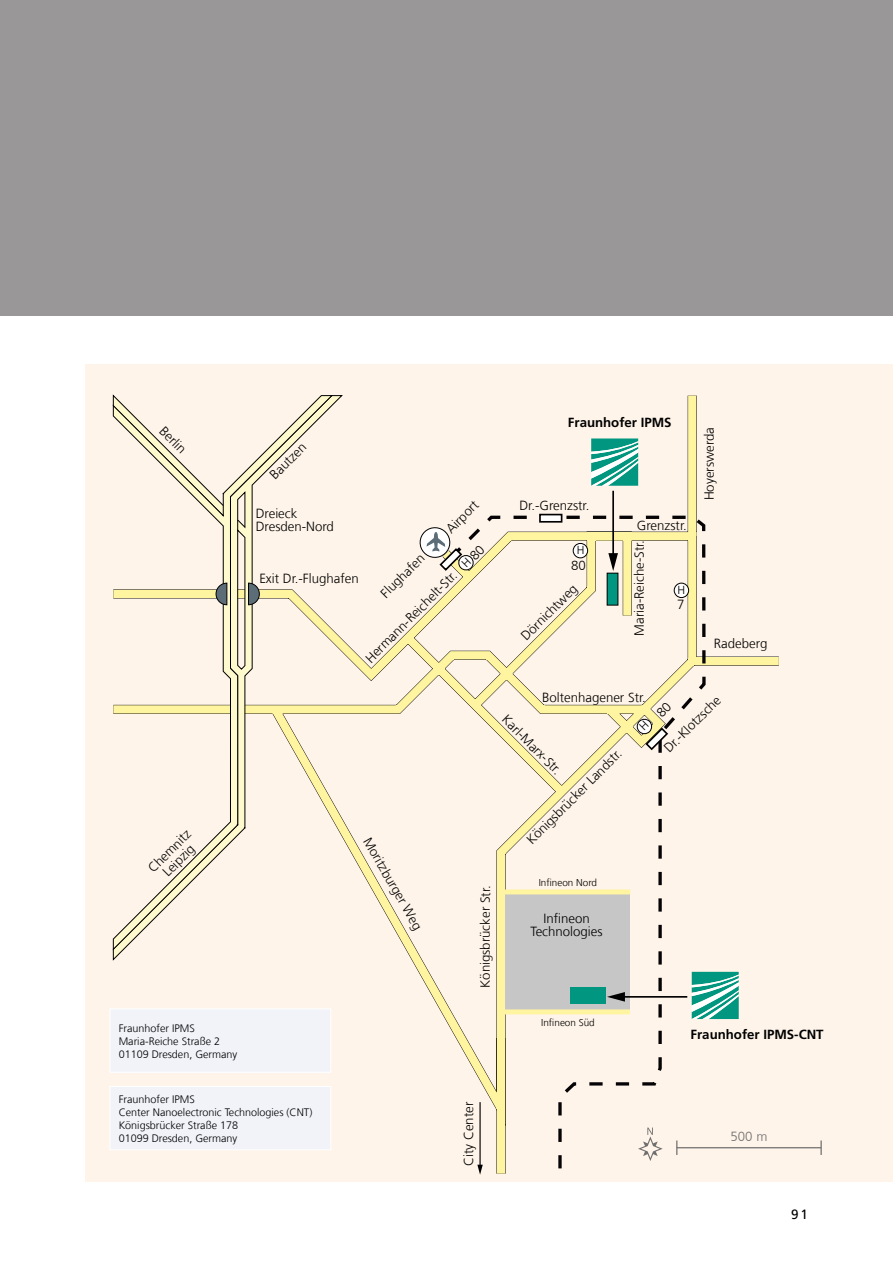
<style>
.page{position:relative;width:893px;height:1263px;background:#fff}
.page>*{position:absolute;margin:0;border:0;box-sizing:border-box;transform-origin:0 0}
.t1{font:13.5px "Frutiger LT Com";color:#000}
.t2{font:300 13.2px/13.2px "Frutiger LT Com";color:#000;text-align:center}
.t3{font:700 13.2px "Frutiger LT Com";color:#000}
.t4{font:300 13.2px "Frutiger LT Com";color:#706f6f}
.t5{font:300 11.55px "Frutiger LT Com";color:#000}
.t6{font:300 10.8px/12.9px "Frutiger LT Com";color:#000}
.t7{font:300 9.9px "Frutiger LT Com";color:#000}
</style>
<div class="page">
<div style="left:0;top:0;width:893px;height:316px;background:#999797"></div>
<div style="left:85px;top:365px;width:808px;height:817px;background:#fef4e9"></div>
<svg style="left:110px;top:394px;width:677px;height:755px"></svg>
<svg style="left:113px;top:395px;width:229px;height:565px"></svg>
<svg style="left:113px;top:395px;width:220px;height:555px"></svg>
<svg style="left:248px;top:583px;width:12px;height:22px"></svg>
<svg style="left:216px;top:583px;width:11px;height:22px"></svg>
<svg style="left:591px;top:438px;width:47px;height:48px;background:#51b7a6"></svg>
<svg style="left:707px;top:972px;width:32px;height:47px;background:#4fb5a5"></svg>
<hr style="left:677px;top:1147px;width:144px;height:1px;background:#706f6f">
<svg style="left:820px;top:1140px;width:2px;height:15px"></svg>
<svg style="left:446px;top:514px;width:261px;height:660px"></svg>
<div style="left:540px;top:515px;width:22px;height:7px;background:#fff"></div>
<div style="left:539px;top:514px;width:23px;height:9px;border:2px solid #000"></div>
<svg style="left:638px;top:1127px;width:25px;height:34px"></svg>
<hr style="left:612px;top:491px;width:2px;height:65px;background:#000">
<svg style="left:608px;top:553px;width:10px;height:18px"></svg>
<hr style="left:622px;top:996px;width:65px;height:2px;background:#000">
<svg style="left:607px;top:992px;width:18px;height:10px"></svg>
<hr style="left:479px;top:1102px;width:2px;height:64px;background:#000">
<svg style="left:477px;top:1165px;width:6px;height:10px"></svg>
<div style="left:110px;top:1086px;width:221px;height:64px;background:#f1f3f9"></div>
<div style="left:110px;top:1086px;width:221px;height:64px;border:1px solid #fff"></div>
<div style="left:110px;top:1009px;width:221px;height:63px;background:#f1f3f9"></div>
<svg style="left:636px;top:702px;width:36px;height:49px"></svg>
<svg style="left:418px;top:525px;width:67px;height:47px"></svg>
<p class="t2" style="left:166px;top:424px;width:33px;rotate:45deg">Berlin</p>
<p class="t2" style="left:146px;top:866px;width:56px;rotate:-45deg">Chemnitz<br>Leipzig</p>
<p class="t6" style="left:119px;top:1021px;width:120px">Fraunhofer IPMS<br>Maria-Reiche Straße 2<br>01109 Dresden, Germany</p>
<p class="t2" style="left:267px;top:472px;width:47px;rotate:-45deg">Bautzen</p>
<p class="t2" style="left:256px;top:507px;width:80px;text-align:left">Dreieck<br>Dresden-Nord</p>
<p class="t2" style="left:444px;top:526px;width:41px;rotate:-45deg">Airport</p>
<p class="t2" style="left:378px;top:591px;width:57px;rotate:-45deg">Flughafen</p>
<p class="t2" style="left:259px;top:572px;width:101px">Exit Dr.-Flughafen</p>
<p class="t2" style="left:363px;top:656px;width:125px;rotate:-45deg">Hermann-Reichelt-Str.</p>
<p class="t3" style="left:568px;top:415px;width:105px">Fraunhofer IPMS</p>
<p class="t2" style="left:519px;top:499px;width:72px">Dr.-Grenzstr.</p>
<p class="t5" style="left:577px;top:544px;width:9px">H</p>
<p class="t2" style="left:571px;top:559px;width:16px">80</p>
<p class="t2" style="left:519px;top:633px;width:75px;rotate:-45deg">Dörnichtweg</p>
<p class="t2" style="left:637px;top:519px;width:52px">Grenzstr.</p>
<p class="t2" style="left:633px;top:636px;width:97px;rotate:-90deg">Maria-Reiche-Str.</p>
<p class="t5" style="left:678px;top:583px;width:9px">H</p>
<p class="t2" style="left:677px;top:598px;width:9px">7</p>
<p class="t2" style="left:703px;top:500px;width:75px;rotate:-90deg">Hoyerswerda</p>
<p class="t2" style="left:714px;top:637px;width:55px">Radeberg</p>
<p class="t2" style="left:372px;top:835px;width:106px;rotate:60deg">Moritzburger Weg</p>
<p class="t2" style="left:542px;top:691px;width:105px">Boltenhagener Str.</p>
<p class="t2" style="left:509px;top:713px;width:79px;rotate:45deg">Karl-Marx-Str.</p>
<p class="t2" style="left:524px;top:837px;width:130px;rotate:-45deg">Königsbrücker Landstr.</p>
<p class="t2" style="left:479px;top:988px;width:104px;rotate:-90deg">Königsbrücker Str.</p>
<p class="t7" style="left:539px;top:877px;width:60px">Infineon Nord</p>
<p class="t2" style="left:531px;top:912px;width:74px">Infineon<br>Technologies</p>
<p class="t2" style="left:662px;top:746px;width:75px;rotate:-45deg">Dr.-Klotzsche</p>
<p class="t7" style="left:541px;top:1017px;width:55px">Infineon Süd</p>
<p class="t3" style="left:690px;top:1026px;width:135px">Fraunhofer IPMS-CNT</p>
<p class="t6" style="left:119px;top:1093px;width:195px">Fraunhofer IPMS<br>Center Nanoelectronic Technologies (CNT)<br>Königsbrücker Straße 178<br>01099 Dresden, Germany</p>
<p class="t2" style="left:462px;top:1166px;width:65px;rotate:-90deg">City Center</p>
<p class="t4" style="left:731px;top:1128px;width:38px">500 m</p>
<p class="t1" style="left:791px;top:1206px;width:18px">91</p>
</div>
